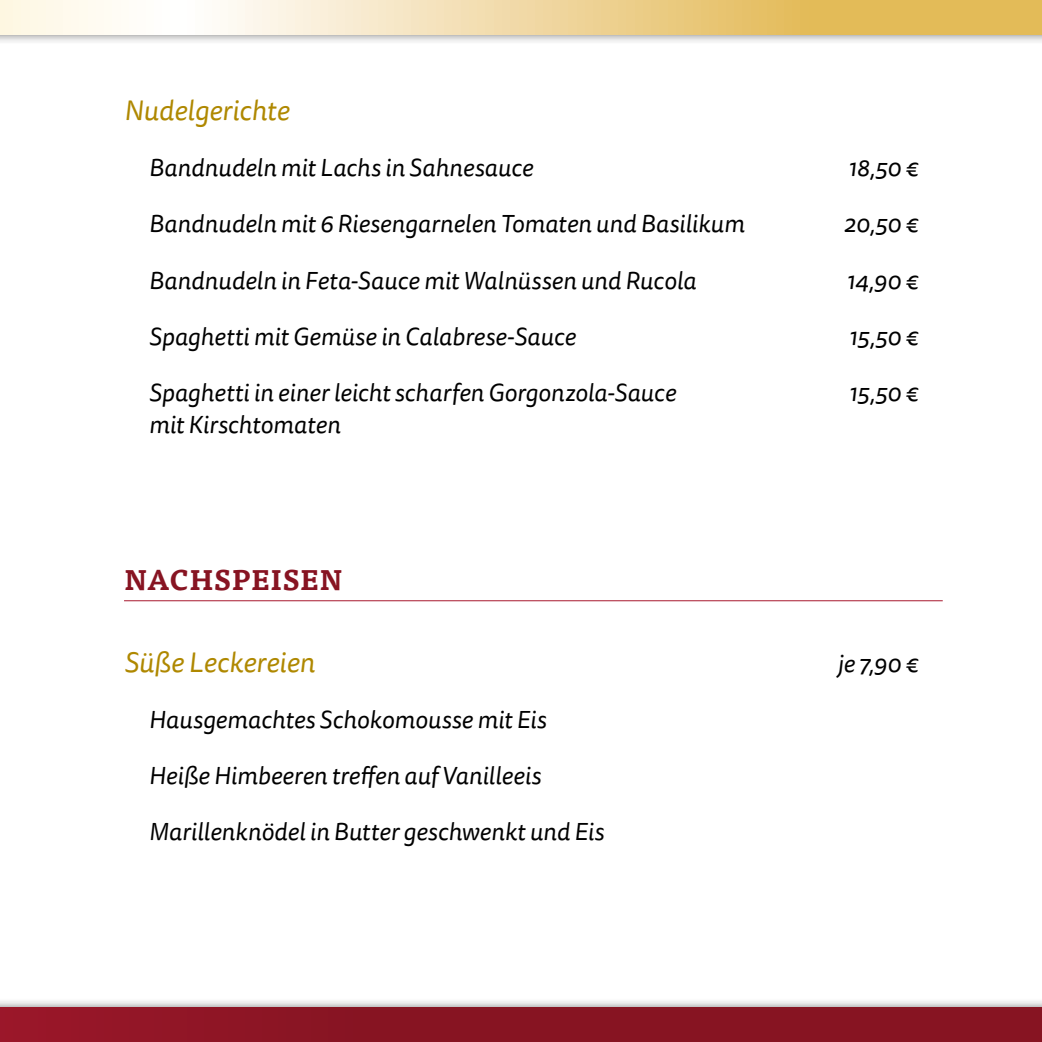
<style>
.page{position:relative;width:1042px;height:1042px;background:#fff}
.page>*{position:absolute;margin:0;border:0;box-sizing:border-box;transform-origin:0 0}
.Untertitel{font:italic 28px "Tisa Sans Pro";letter-spacing:-.005em;color:#af8800}
.name{font:700 28px "Tisa Pro";letter-spacing:.01em;color:#871422}
.Beschr{font:italic 24.5px "Tisa Sans Pro";color:#000}
.Untertitel-2{font:italic 24.5px "Tisa Sans Pro";color:#000}
</style>
<div class="page">
<div style="left:0;top:0;width:1042px;height:45px;background:#000;opacity:.51"></div>
<svg style="left:0;top:0;width:1042px;height:35px"></svg>
<div style="left:0;top:997px;width:1042px;height:45px;background:#000;opacity:.51"></div>
<div style="left:0;top:1007px;width:1042px;height:35px;background:linear-gradient(to right,#921627,#831320)"></div>
<hr style="left:124px;top:600px;width:819px;height:1px;background:#a8182e">
<p class="Untertitel" style="left:124px;top:91px;width:167px">Nudelgerichte</p>
<p class="Beschr" style="left:149px;top:151px;width:386px">Bandnudeln mit Lachs in Sahnesauce</p>
<p class="Beschr" style="left:848px;top:151px;width:71px">18,50 €</p>
<p class="Beschr" style="left:149px;top:207px;width:597px">Bandnudeln mit 6 Riesengarnelen Tomaten und Basilikum</p>
<p class="Beschr" style="left:843px;top:207px;width:76px">20,50 €</p>
<p class="Beschr" style="left:149px;top:264px;width:549px">Bandnudeln in Feta-Sauce mit Walnüssen und Rucola</p>
<p class="Beschr" style="left:846px;top:264px;width:73px">14,90 €</p>
<p class="Beschr" style="left:149px;top:320px;width:428px">Spaghetti mit Gemüse in Calabrese-Sauce</p>
<p class="Beschr" style="left:849px;top:320px;width:71px">15,50 €</p>
<p class="Beschr" style="left:149px;top:376px;width:529px">Spaghetti in einer leicht scharfen Gorgonzola-Sauce</p>
<p class="Beschr" style="left:849px;top:376px;width:71px">15,50 €</p>
<p class="Beschr" style="left:149px;top:408px;width:193px">mit Kirschtomaten</p>
<p class="name" style="left:124px;top:558px;width:220px">NACHSPEISEN</p>
<p class="Untertitel" style="left:124px;top:643px;width:192px">Süße Leckereien</p>
<p class="Untertitel-2" style="left:837px;top:646px;width:82px">je 7,90 €</p>
<p class="Beschr" style="left:149px;top:703px;width:399px">Hausgemachtes Schokomousse mit Eis</p>
<p class="Beschr" style="left:149px;top:759px;width:394px">Heiße Himbeeren treffen auf Vanilleeis</p>
<p class="Beschr" style="left:149px;top:815px;width:457px">Marillenknödel in Butter geschwenkt und Eis</p>
</div>
